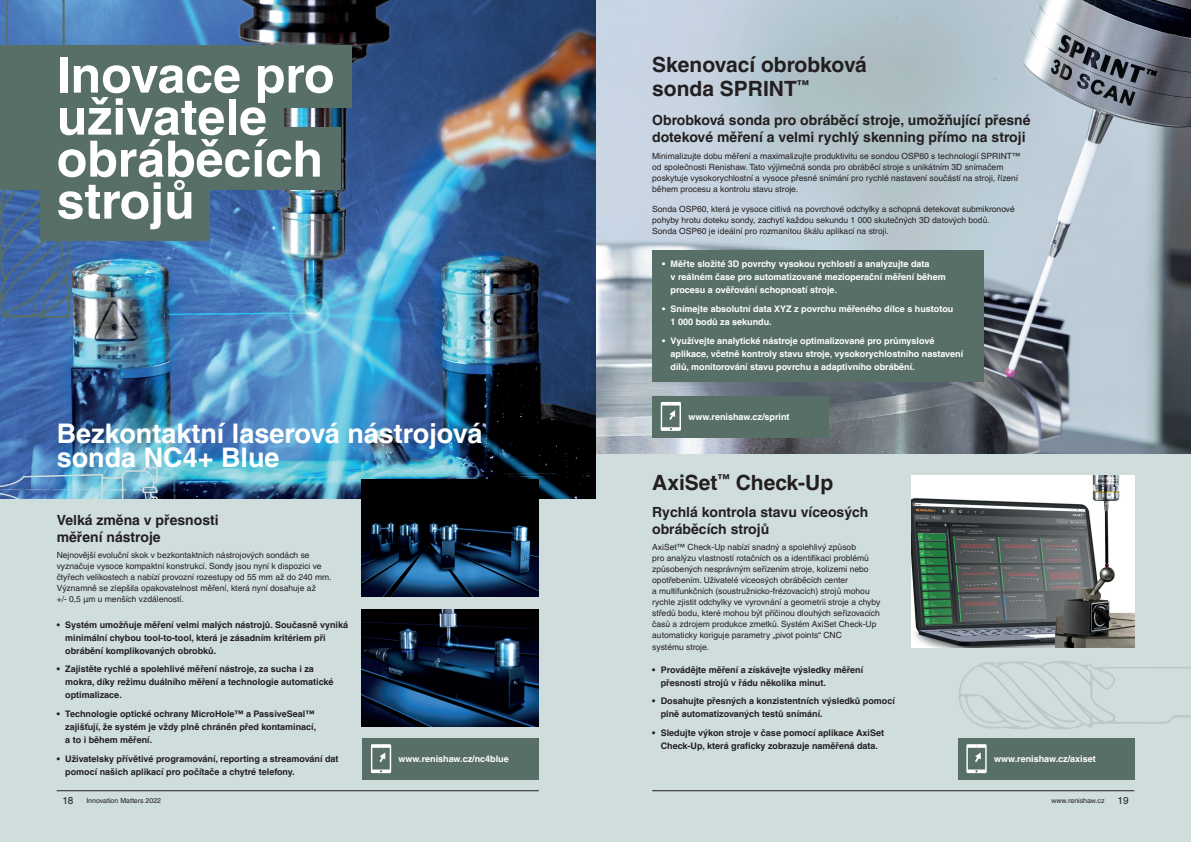
<style>
.page{position:relative;width:1191px;height:842px;background:#fff}
.page>*{position:absolute;margin:0;border:0;box-sizing:border-box;transform-origin:0 0}
.Inside_Headline_30pt{font:700 50px/42px "Helvetica LT Pro";color:#fff}
.Inside_Headline_21pt{font:700 27px/24px "Helvetica LT Pro";color:#fff}
.Inside_Headline_21pt-2{font:700 21px/24px "Helvetica LT Pro";color:#231f20}
.Subheading_14pt_Bold{font:700 14px/17px "Helvetica LT Pro";color:#231f20}
.Page_number_LEFT{font:10px "Helvetica LT Pro";color:#231f20}
.Page_number_RIGHT{font:10px "Helvetica LT Pro";color:#231f20}
.t1{font:700 9px/13px "Helvetica LT Pro";color:#231f20}
.Body_Text_9pt{font:700 9px/13px "Helvetica LT Pro";color:#fff}
.Body_Text_9pt-2{font:8.5px/11px "Helvetica LT Pro";color:#231f20}
.Document_title_small{font:7px "Helvetica LT Pro";color:#231f20}
.Document_URL_RIGHT{font:7px "Helvetica LT Pro";color:#231f20}
</style>
<div class="page">
<div style="left:595px;top:453px;width:596px;height:389px;background:#d0dddd"></div>
<svg style="left:958px;top:661px;width:233px;height:68px"></svg>
<hr style="left:652px;top:790px;width:482px;height:1px;background:#231f20">
<img style="left:596px;top:0;width:595px;height:454px">
<div style="left:0;top:493px;width:595px;height:349px;background:#d0dddd"></div>
<hr style="left:57px;top:790px;width:482px;height:1px;background:#231f20">
<img style="left:0;top:0;width:595px;height:499px">
<div style="left:0;top:45px;width:351px;height:63px;background:#586f67"></div>
<div style="left:0;top:85px;width:283px;height:62px;background:#586f67"></div>
<div style="left:0;top:128px;width:340px;height:62px;background:#586f67"></div>
<div style="left:41px;top:178px;width:169px;height:62px;background:#586f67"></div>
<div style="left:652px;top:251px;width:332px;height:131px;background:#586f67"></div>
<div style="left:362px;top:738px;width:177px;height:42px;background:#586f67"></div>
<svg style="left:371px;top:744px;width:20px;height:29px"></svg>
<div style="left:652px;top:396px;width:176px;height:41px;background:#586f67"></div>
<svg style="left:660px;top:402px;width:21px;height:29px"></svg>
<div style="left:958px;top:738px;width:176px;height:42px;background:#586f67"></div>
<svg style="left:966px;top:744px;width:20px;height:29px"></svg>
<img style="left:362px;top:479px;width:177px;height:117px">
<img style="left:362px;top:609px;width:177px;height:117px">
<img style="left:911px;top:476px;width:223px;height:171px">
<svg style="left:0;top:0;width:71px;height:319px"></svg>
<svg style="left:0;top:467px;width:158px;height:32px;background:#6ca4ca"></svg>
<p class="Inside_Headline_30pt" style="left:57px;top:54px;width:279px">Inovace pro uživatele obráběcích strojů</p>
<p class="Inside_Headline_21pt" style="left:57px;top:421px;width:427px">Bezkontaktní laserová nástrojová sonda NC4+ Blue</p>
<p class="Subheading_14pt_Bold" style="left:57px;top:511px;width:163px">Velká změna v přesnosti měření nástroje</p>
<p class="Body_Text_9pt-2" style="left:57px;top:550px;width:276px">Nejnovější evoluční skok v bezkontaktních nástrojových sondách se vyznačuje vysoce kompaktní konstrukcí. Sondy jsou nyní k dispozici ve čtyřech velikostech a nabízí provozní rozestupy od 55 mm až do 240 mm.<br>Významně se zlepšila opakovatelnost měření, která nyní dosahuje až<br>+/- 0,5 μm u menších vzdáleností.</p>
<p class="t1" style="left:65px;top:618px;width:284px;text-indent:-9px">• Systém umožňuje měření velmi malých nástrojů. Současně vyniká minimální chybou tool-to-tool, která je zásadním kritériem při obrábění komplikovaných obrobků.</p>
<p class="t1" style="left:65px;top:663px;width:270px;text-indent:-9px">• Zajistěte rychlé a spolehlivé měření nástroje, za sucha i za mokra, díky režimu duálního měření a technologie automatické optimalizace.</p>
<p class="t1" style="left:65px;top:707px;width:252px;text-indent:-9px">• Technologie optické ochrany MicroHole™ a PassiveSeal™ zajišťují, že systém je vždy plně chráněn před kontaminací, a to i během měření.</p>
<p class="t1" style="left:65px;top:752px;width:275px;text-indent:-9px">• Uživatelsky přívětivé programování, reporting a streamování dat pomocí našich aplikací pro počítače a chytré telefony.</p>
<p class="Body_Text_9pt" style="left:398px;top:752px;width:112px">www.renishaw.cz/nc4blue</p>
<p class="Inside_Headline_21pt-2" style="left:652px;top:52px;width:216px">Skenovací obrobková sonda SPRINT<sup>™</sup></p>
<p class="Subheading_14pt_Bold" style="left:652px;top:112px;width:380px">Obrobková sonda pro obráběcí stroje, umožňující přesné dotekové měření a velmi rychlý skenning přímo na stroji</p>
<p class="Body_Text_9pt-2" style="left:652px;top:150px;width:370px">Minimalizujte dobu měření a maximalizujte produktivitu se sondou OSP60 s technologií SPRINT™ od společnosti Renishaw. Tato výjimečná sonda pro obráběcí stroje s unikátním 3D snímačem poskytuje vysokorychlostní a vysoce přesné snímání pro rychlé nastavení součástí na stroji, řízení během procesu a kontrolu stavu stroje.</p>
<p class="Body_Text_9pt-2" style="left:652px;top:203px;width:364px">Sonda OSP60, která je vysoce citlivá na povrchové odchylky a schopná detekovat submikronové pohyby hrotu doteku sondy, zachytí každou sekundu 1 000 skutečných 3D datových bodů.<br>Sonda OSP60 je ideální pro rozmanitou škálu aplikací na stroji.</p>
<p class="Body_Text_9pt" style="left:670px;top:258px;width:277px;text-indent:-9px">• Měřte složité 3D povrchy vysokou rychlostí a analyzujte data<br>v reálném čase pro automatizované mezioperační měření během procesu a ověřování schopností stroje.</p>
<p class="Body_Text_9pt" style="left:670px;top:302px;width:284px;text-indent:-9px">• Snímejte absolutní data XYZ z povrchu měřeného dílce s hustotou<br>1 000 bodů za sekundu.</p>
<p class="Body_Text_9pt" style="left:670px;top:334px;width:294px;text-indent:-9px">• Využívejte analytické nástroje optimalizované pro průmyslové aplikace, včetně kontroly stavu stroje, vysokorychlostního nastavení dílů, monitorování stavu povrchu a adaptivního obrábění.</p>
<p class="Body_Text_9pt" style="left:688px;top:410px;width:103px">www.renishaw.cz/sprint</p>
<p class="Inside_Headline_21pt-2" style="left:652px;top:471px;width:183px">AxiSet<sup>™</sup> Check‑Up</p>
<p class="Subheading_14pt_Bold" style="left:652px;top:503px;width:218px">Rychlá kontrola stavu víceosých obráběcích strojů</p>
<p class="Body_Text_9pt-2" style="left:652px;top:542px;width:229px">AxiSet™ Check-Up nabízí snadný a spolehlivý způsob<br>pro analýzu vlastností rotačních os a identifikaci problémů způsobených nesprávným seřízením stroje, kolizemi nebo opotřebením. Uživatelé víceosých obráběcích center<br>a multifunkčních (soustružnicko-frézovacích) strojů mohou rychle zjistit odchylky ve vyrovnání a geometrii stroje a chyby středů bodu, které mohou být příčinou dlouhých seřizovacích časů a zdrojem produkce zmetků. Systém AxiSet Check-Up automaticky koriguje parametry „pivot points“ CNC</p>
<p class="Body_Text_9pt-2" style="left:652px;top:642px;width:58px">systému stroje.</p>
<p class="t1" style="left:660px;top:663px;width:204px;text-indent:-9px">• Provádějte měření a získávejte výsledky měření přesnosti strojů v řádu několika minut.</p>
<p class="t1" style="left:660px;top:695px;width:236px;text-indent:-9px">• Dosahujte přesných a konzistentních výsledků pomocí plně automatizovaných testů snímání.</p>
<p class="t1" style="left:652px;top:726px;width:233px;text-align:center">• Sledujte výkon stroje v čase pomocí aplikace AxiSet<br>Check-Up, která graficky zobrazuje naměřená data.</p>
<p class="Body_Text_9pt" style="left:994px;top:752px;width:103px">www.renishaw.cz/axiset</p>
<p class="Page_number_LEFT" style="left:62px;top:795px;width:13px">18</p>
<p class="Document_title_small" style="left:86px;top:797px;width:76px">Innovation Matters 2022</p>
<p class="Document_URL_RIGHT" style="left:1051px;top:797px;width:55px">www.renishaw.cz</p>
<p class="Page_number_RIGHT" style="left:1117px;top:795px;width:13px">19</p>
</div>
